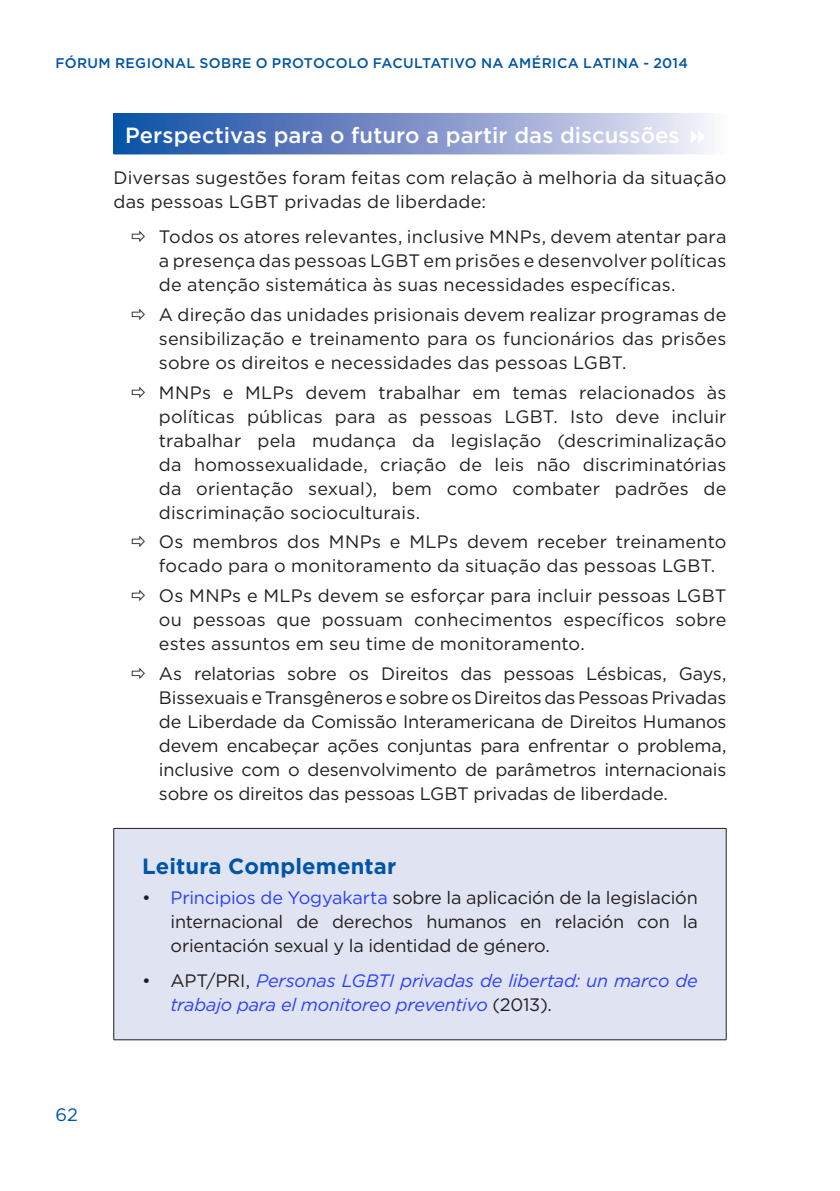
<style>
.page{position:relative;width:840px;height:1191px;background:#fff}
.page>*{position:absolute;margin:0;border:0;box-sizing:border-box;transform-origin:0 0}
.ways_forward_title{font:500 22px "Gotham";letter-spacing:.005em;color:#fff}
.head_B{font:700 22px "Gotham";letter-spacing:.005em;color:#0154a6}
.Text{font:18px/24px "Gotham";letter-spacing:.01em;color:#231f20;text-align:justify}
.t1{font:italic 18px/24px "Gotham";letter-spacing:-.015em;color:#2a3fff}
.t2{font:18px "Gotham";color:#0154a6}
.t3{font:500 14px "Gotham";letter-spacing:.025em;color:#0154a6}
.s1{color:#2a3fff}
.s2{font-style:normal;color:#231f20}
</style>
<div class="page">
<div style="left:114px;top:114px;width:611px;height:40px;background:linear-gradient(to right,#0e48a1,#f5ecf7)"></div>
<div style="left:114px;top:828px;width:611px;height:211px;background:#e0e4f2"></div>
<hr style="left:113px;top:828px;width:613px;height:1px;background:#231f20">
<hr style="left:113px;top:828px;width:1px;height:211px;background:#231f20">
<hr style="left:725px;top:828px;width:1px;height:211px;background:#231f20">
<hr style="left:113px;top:1039px;width:613px;height:1px;background:#231f20">
<svg style="left:690px;top:129px;width:14px;height:14px"></svg>
<p class="t3" style="left:55px;top:54px;width:633px">FÓRUM REGIONAL SOBRE O PROTOCOLO FACULTATIVO NA AMÉRICA LATINA - 2014</p>
<p class="ways_forward_title" style="left:125px;top:121px;width:555px">Perspectivas para o futuro a partir das discussões</p>
<p class="Text" style="left:113px;top:165px;width:614px">Diversas sugestões foram feitas com relação à melhoria da situação das pessoas LGBT privadas de liberdade:</p>
<p class="Text" style="left:159px;top:225px;width:568px">Todos os atores relevantes, inclusive MNPs, devem atentar para a presença das pessoas LGBT em prisões e desenvolver políticas de atenção sistemática às suas necessidades específicas.</p>
<p class="Text" style="left:159px;top:302px;width:568px">A direção das unidades prisionais devem realizar programas de sensibilização e treinamento para os funcionários das prisões sobre os direitos e necessidades das pessoas LGBT.</p>
<p class="Text" style="left:159px;top:380px;width:568px">MNPs e MLPs devem trabalhar em temas relacionados às políticas públicas para as pessoas LGBT. Isto deve incluir trabalhar pela mudança da legislação (descriminalização da homossexualidade, criação de leis não discriminatórias da orientação sexual), bem como combater padrões de discriminação socioculturais.</p>
<p class="Text" style="left:159px;top:530px;width:568px">Os membros dos MNPs e MLPs devem receber treinamento focado para o monitoramento da situação das pessoas LGBT.</p>
<p class="Text" style="left:159px;top:583px;width:568px">Os MNPs e MLPs devem se esforçar para incluir pessoas LGBT ou pessoas que possuam conhecimentos específicos sobre estes assuntos em seu time de monitoramento.</p>
<p class="Text" style="left:159px;top:661px;width:568px">As relatorias sobre os Direitos das pessoas Lésbicas, Gays, Bissexuais e Transgêneros e sobre os Direitos das Pessoas Privadas de Liberdade da Comissão Interamericana de Direitos Humanos devem encabeçar ações conjuntas para enfrentar o problema, inclusive com o desenvolvimento de parâmetros internacionais sobre os direitos das pessoas LGBT privadas de liberdade.</p>
<p class="t2" style="left:55px;top:1103px;width:24px">62</p>
<p class="head_B" style="left:142px;top:853px;width:255px">Leitura Complementar</p>
<p class="Text" style="left:170px;top:885px;width:528px;text-indent:-28px">• <span class="s1">Principios de Yogyakarta</span> sobre la aplicación de la legislación internacional de derechos humanos en relación con la orientación sexual y la identidad de género.</p>
<p class="t1" style="left:170px;top:969px;width:528px;text-indent:-28px"><span class="s2">• APT/PRI,</span> Personas LGBTI privadas de libertad: un marco de trabajo para el monitoreo preventivo <span class="s2">(2013).</span></p>
</div>
